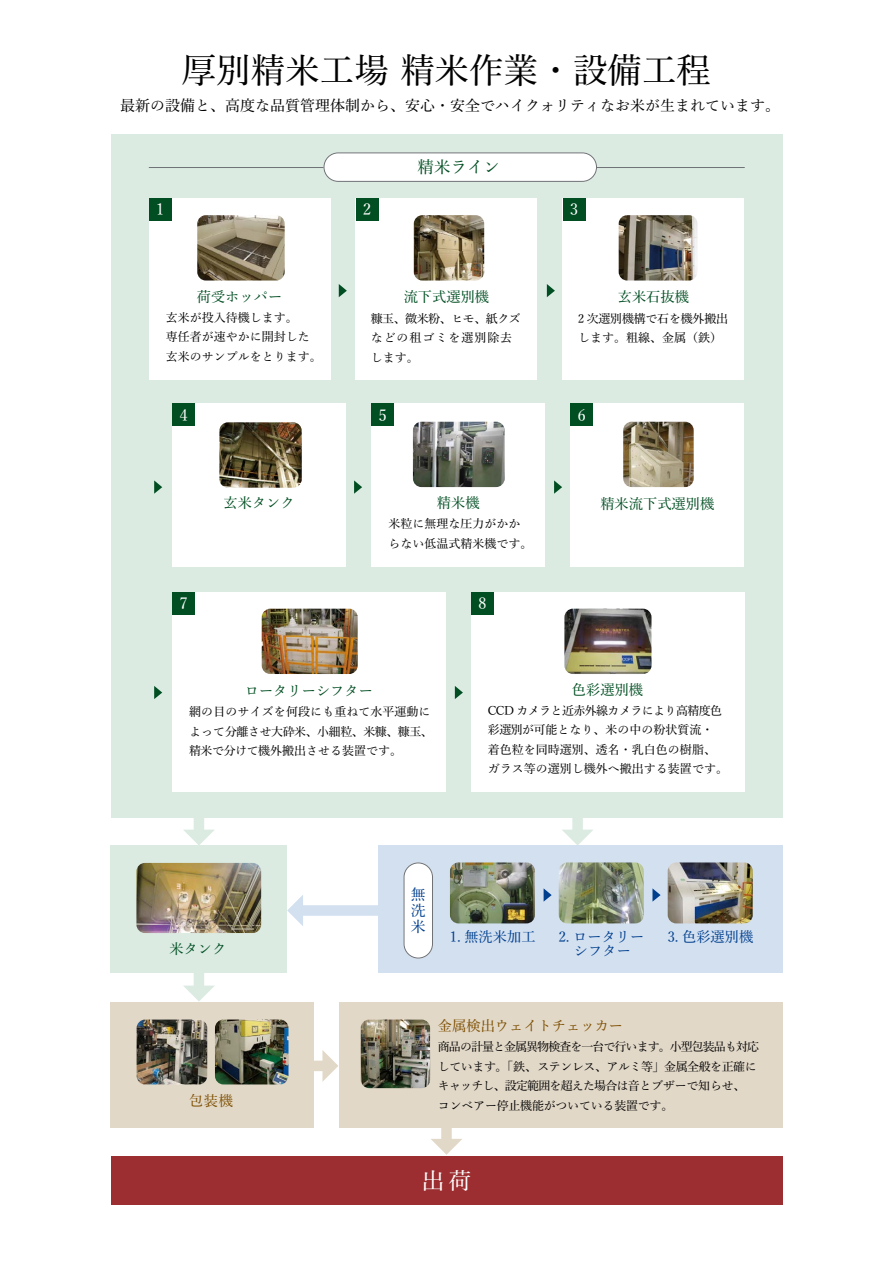
<style>
.page{position:relative;width:893px;height:1263px;background:#fff}
.page>*{position:absolute;margin:0;border:0;box-sizing:border-box;transform-origin:0 0}
.t1{font:500 34.5px "Yu Min";color:#000}
.t2{font:500 22.5px "Yu Min";color:#fff}
.t3{font:500 16.5px "Yu Min";color:#004e22}
.t4{font:500 15.75px "Yu Min";color:#fff}
.t5{font:500 15px "Yu Min";color:#000}
.t6{font:500 15px/16.2px "Yu Min";color:#003f8d;text-align:justify}
.t7{font:500 14.25px "Yu Min";color:#004e22}
.t8{font:500 14.25px/14.2px "Yu Min";color:#003f8d;text-align:center}
.t9{font:500 14.25px "Yu Min";color:#7c4e00}
.t10{font:500 12px/19.5px "Yu Min";letter-spacing:-.01em;color:#000}
.t11{font:500 12px/19.5px "Yu Min";letter-spacing:-.04em;color:#000}
.t12{font:500 12px/19.5px "Yu Min";letter-spacing:.08em;color:#000}
</style>
<div class="page">
<div style="left:111px;top:134px;width:671px;height:683px;background:#dbebe2"></div>
<div style="left:172px;top:592px;width:273px;height:200px;background:#fff"></div>
<div style="left:471px;top:592px;width:273px;height:200px;background:#fff"></div>
<div style="left:172px;top:404px;width:174px;height:163px;background:#fff"></div>
<div style="left:371px;top:404px;width:174px;height:163px;background:#fff"></div>
<div style="left:571px;top:404px;width:173px;height:163px;background:#fff"></div>
<div style="left:149px;top:198px;width:181px;height:182px;background:#fff"></div>
<div style="left:356px;top:198px;width:181px;height:182px;background:#fff"></div>
<div style="left:563px;top:198px;width:181px;height:182px;background:#fff"></div>
<div style="left:110px;top:845px;width:177px;height:128px;background:#dbebe2"></div>
<div style="left:194px;top:817px;width:10px;height:15px;background:#dbebe2"></div>
<svg style="left:184px;top:830px;width:30px;height:15px"></svg>
<div style="left:194px;top:894px;width:10px;height:94px;background:#dbebe2"></div>
<svg style="left:183px;top:985px;width:32px;height:16px"></svg>
<div style="left:300px;top:1061px;width:25px;height:10px;background:#e2d8c8"></div>
<svg style="left:322px;top:1050px;width:16px;height:32px"></svg>
<div style="left:441px;top:1124px;width:11px;height:17px;background:#e2d8c8"></div>
<svg style="left:431px;top:1139px;width:31px;height:16px"></svg>
<div style="left:572px;top:817px;width:11px;height:15px;background:#dbebe2"></div>
<svg style="left:562px;top:830px;width:31px;height:15px"></svg>
<div style="left:111px;top:1002px;width:203px;height:126px;background:#e2d8c8"></div>
<div style="left:339px;top:1002px;width:444px;height:126px;background:#e2d8c8"></div>
<div style="left:301px;top:905px;width:91px;height:11px;background:#d3e0f0"></div>
<svg style="left:287px;top:895px;width:16px;height:31px"></svg>
<div style="left:378px;top:845px;width:405px;height:128px;background:#d3e0f0"></div>
<div style="left:404px;top:862px;width:29px;height:96px;background:#fff;border-radius:15px"></div>
<div style="left:404px;top:862px;width:29px;height:96px;border:1px solid #6e7175;border-radius:14px"></div>
<svg style="left:544px;top:888px;width:8px;height:14px"></svg>
<svg style="left:652px;top:888px;width:9px;height:14px"></svg>
<hr style="left:149px;top:167px;width:596px;height:1px;background:#6e7175">
<div style="left:324px;top:152px;width:273px;height:30px;background:#fff;border-radius:15px"></div>
<div style="left:324px;top:153px;width:273px;height:29px;border:1px solid #6e7175;border-radius:14px"></div>
<svg style="left:339px;top:284px;width:8px;height:13px"></svg>
<svg style="left:547px;top:284px;width:8px;height:13px"></svg>
<svg style="left:354px;top:480px;width:8px;height:14px"></svg>
<svg style="left:154px;top:480px;width:8px;height:14px"></svg>
<svg style="left:154px;top:686px;width:8px;height:13px"></svg>
<svg style="left:455px;top:686px;width:8px;height:13px"></svg>
<svg style="left:554px;top:480px;width:8px;height:14px"></svg>
<div style="left:149px;top:198px;width:23px;height:23px;background:#004e22"></div>
<div style="left:356px;top:198px;width:23px;height:23px;background:#004e22"></div>
<div style="left:563px;top:198px;width:22px;height:23px;background:#004e22"></div>
<div style="left:172px;top:404px;width:23px;height:22px;background:#004e22"></div>
<div style="left:172px;top:592px;width:23px;height:23px;background:#004e22"></div>
<div style="left:371px;top:404px;width:23px;height:22px;background:#004e22"></div>
<div style="left:471px;top:592px;width:23px;height:23px;background:#004e22"></div>
<div style="left:571px;top:404px;width:22px;height:22px;background:#004e22"></div>
<div style="left:111px;top:1156px;width:671px;height:48px;background:#9c2e31"></div>
<img style="left:197px;top:215px;width:88px;height:66px">
<img style="left:219px;top:422px;width:83px;height:66px">
<img style="left:262px;top:609px;width:96px;height:65px">
<img style="left:136px;top:863px;width:125px;height:70px">
<img style="left:137px;top:1019px;width:70px;height:65px">
<img style="left:215px;top:1019px;width:73px;height:65px">
<img style="left:361px;top:1019px;width:69px;height:69px">
<img style="left:450px;top:862px;width:85px;height:61px">
<img style="left:559px;top:862px;width:85px;height:61px">
<img style="left:668px;top:862px;width:85px;height:61px">
<img style="left:564px;top:609px;width:87px;height:65px">
<img style="left:413px;top:422px;width:92px;height:65px">
<img style="left:623px;top:422px;width:71px;height:65px">
<img style="left:414px;top:215px;width:70px;height:66px">
<img style="left:619px;top:215px;width:78px;height:66px">
<h1 class="t1" style="left:182px;top:38px;width:530px">厚別精米工場 精米作業・設備工程</h1>
<p class="t5" style="left:120px;top:92px;width:661px">最新の設備と、高度な品質管理体制から、安心・安全でハイクォリティなお米が生まれています。</p>
<h3 class="t3" style="left:417px;top:152px;width:84px">精米ライン</h3>
<h3 class="t4" style="left:156px;top:195px;width:9px">1</h3>
<h3 class="t4" style="left:363px;top:195px;width:9px">2</h3>
<h3 class="t4" style="left:570px;top:195px;width:9px">3</h3>
<p class="t7" style="left:197px;top:283px;width:87px">荷受ホッパー</p>
<p class="t10" style="left:166px;top:307px;width:157px">玄米が投入待機します。<br>専任者が速やかに開封した玄米のサンプルをとります。</p>
<h3 class="t4" style="left:180px;top:400px;width:9px">4</h3>
<p class="t7" style="left:404px;top:284px;width:87px">流下式選別機</p>
<p class="t12" style="left:371px;top:307px;width:152px">糠玉、微米粉、ヒモ、紙クズなどの租ゴミを選別除去します。</p>
<h3 class="t4" style="left:379px;top:400px;width:9px">5</h3>
<p class="t7" style="left:618px;top:284px;width:73px">玄米石抜機</p>
<p class="t10" style="left:578px;top:307px;width:152px">2 次選別機構で石を機外搬出します。粗線、金属（鉄）</p>
<h3 class="t4" style="left:578px;top:400px;width:9px">6</h3>
<h3 class="t4" style="left:180px;top:588px;width:9px">7</h3>
<p class="t7" style="left:224px;top:489px;width:73px">玄米タンク</p>
<p class="t7" style="left:437px;top:490px;width:44px">精米機</p>
<p class="t7" style="left:600px;top:490px;width:115px">精米流下式選別機</p>
<p class="t10" style="left:388px;top:513px;width:145px">米粒に無理な圧力がかからない低温式精米機です。</p>
<h3 class="t4" style="left:478px;top:588px;width:9px">8</h3>
<p class="t7" style="left:245px;top:677px;width:130px">ロータリーシフター</p>
<p class="t10" style="left:189px;top:701px;width:245px">網の目のサイズを何段にも重ねて水平運動によって分離させ大砕米、小細粒、米糠、糠玉、精米で分けて機外搬出させる装置です。</p>
<p class="t7" style="left:572px;top:676px;width:73px">色彩選別機</p>
<p class="t10" style="left:488px;top:699px;width:241px">CCD カメラと近赤外線カメラにより高精度色彩選別が可能となり、米の中の粉状質流・着色粒を同時選別、透名・乳白色の樹脂、ガラス等の選別し機外へ搬出する装置です。</p>
<p class="t7" style="left:169px;top:935px;width:59px">米タンク</p>
<p class="t9" style="left:189px;top:1087px;width:46px">包装機</p>
<p class="t6" style="left:411px;top:885px;width:16px">無洗米</p>
<p class="t8" style="left:450px;top:928px;width:87px">1. 無洗米加工</p>
<p class="t8" style="left:559px;top:928px;width:87px">2. ロータリーシフター</p>
<p class="t8" style="left:668px;top:928px;width:87px">3. 色彩選別機</p>
<p class="t9" style="left:438px;top:1012px;width:187px">金属検出ウェイトチェッカー</p>
<p class="t11" style="left:438px;top:1036px;width:323px">商品の計量と金属異物検査を一台で行います。小型包装品も対応しています。「鉄、ステンレス、アルミ等」金属全般を正確にキャッチし、設定範囲を超えた場合は音とブザーで知らせ、コンベアー停止機能がついている装置です。</p>
<h2 class="t2" style="left:422px;top:1160px;width:51px">出荷</h2>
</div>
